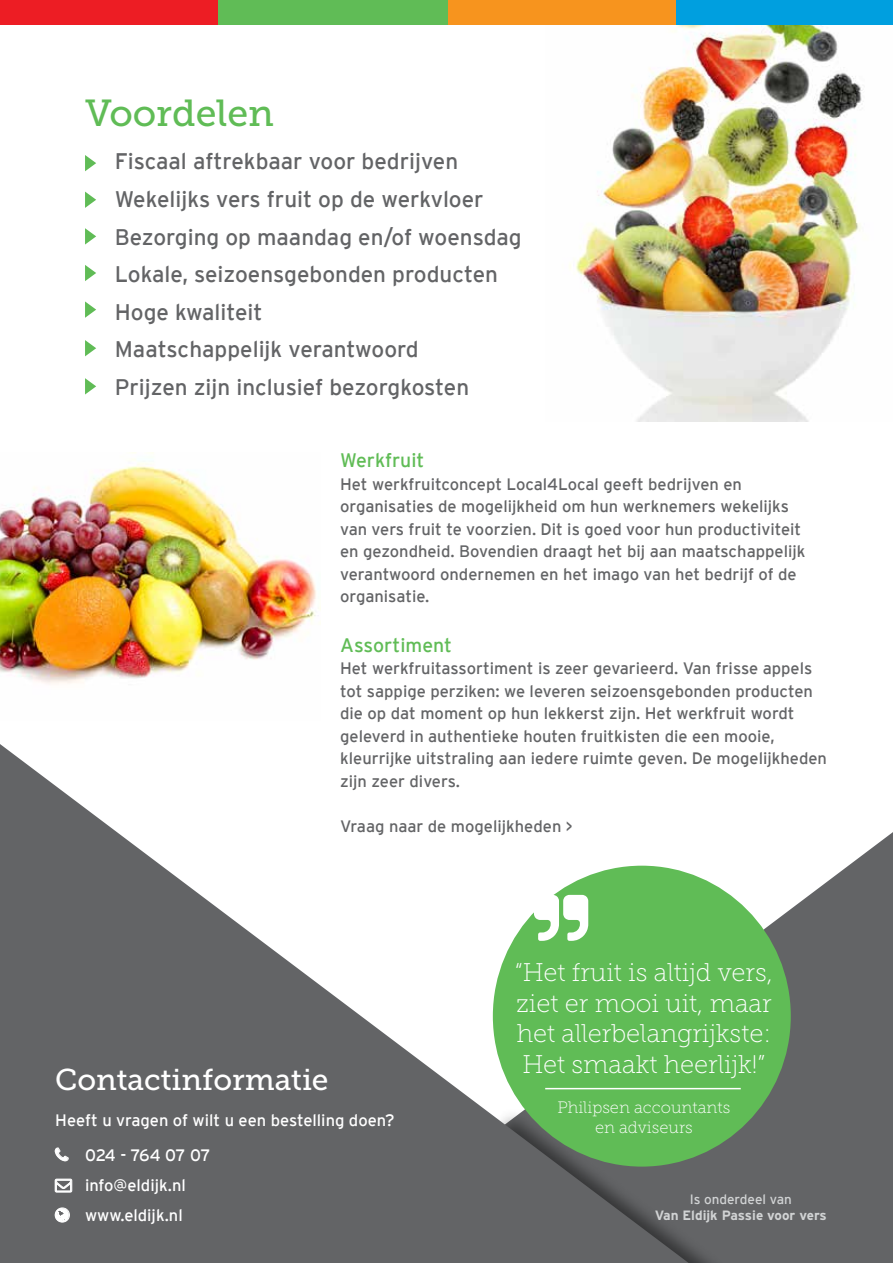
<style>
.page{position:relative;width:893px;height:1263px;background:#fff}
.page>*{position:absolute;margin:0;border:0;box-sizing:border-box;transform-origin:0 0}
.t1{font:37.5px "Museo Slab 500";color:#60bc56}
.t2{font:30px "Museo Slab 500";color:#fff}
.t3{font:25.5px/30.6px "Museo Slab 100";color:#fff;text-align:justify}
.t4{font:22.5px/37.5px "Interstate";color:#636466}
.t5{font:19.5px "Interstate";color:#60bc56}
.t6{font:16.5px/22.5px "Interstate";color:#636466}
.t7{font:16.5px/30px "Interstate";color:#fff}
.t8{font:16.5px/19.8px "Museo Slab 100";color:#fff;text-align:center}
.t9{font:700 13.5px "Interstate";color:#d1d3d4}
.t10{font:13.5px "Interstate";color:#d1d3d4}
</style>
<div class="page">
<img style="left:0;top:452px;width:321px;height:232px">
<svg style="left:85px;top:155px;width:11px;height:16px"></svg>
<svg style="left:85px;top:228px;width:11px;height:17px"></svg>
<svg style="left:85px;top:192px;width:11px;height:16px"></svg>
<svg style="left:85px;top:301px;width:11px;height:17px"></svg>
<svg style="left:85px;top:265px;width:11px;height:16px"></svg>
<svg style="left:85px;top:378px;width:11px;height:16px"></svg>
<svg style="left:85px;top:340px;width:11px;height:16px"></svg>
<img style="left:545px;top:24px;width:348px;height:398px">
<div style="left:676px;top:0;width:217px;height:24px;background:#009fdf"></div>
<div style="left:446px;top:0;width:230px;height:24px;background:#f7941e"></div>
<div style="left:218px;top:0;width:229px;height:24px;background:#60bc56"></div>
<div style="left:0;top:0;width:218px;height:24px;background:#ed1d24"></div>
<svg style="left:689px;top:832px;width:204px;height:431px;fill:#636466"></svg>
<div style="left:415px;top:1107px;width:462px;height:156px;background:#636466"></div>
<svg style="left:0;top:744px;width:689px;height:519px;fill:#636466"></svg>
<div style="left:493px;top:866px;width:298px;height:300px;background:#60bc56;border-radius:50%"></div>
<hr style="left:545px;top:1088px;width:196px;height:1px;background:#fff">
<svg style="left:55px;top:1147px;width:14px;height:14px"></svg>
<svg style="left:55px;top:1178px;width:17px;height:15px"></svg>
<svg style="left:55px;top:1207px;width:15px;height:15px"></svg>
<svg style="left:534px;top:894px;width:21px;height:19px"></svg>
<h1 class="t1" style="left:85px;top:92px;width:190px">Voordelen</h1>
<h3 class="t4" style="left:115px;top:143px;width:408px">Fiscaal aftrekbaar voor bedrijven<br>Wekelijks vers fruit op de werkvloer<br>Bezorging op maandag en/of woensdag<br>Lokale, seizoensgebonden producten<br>Hoge kwaliteit<br>Maatschappelijk verantwoord<br>Prijzen zijn inclusief bezorgkosten</h3>
<p class="t5" style="left:340px;top:449px;width:86px">Werkfruit</p>
<p class="t6" style="left:340px;top:472px;width:467px">Het werkfruitconcept Local4Local geeft bedrijven en organisaties de mogelijkheid om hun werknemers wekelijks van vers fruit te voorzien. Dit is goed voor hun productiviteit en gezondheid. Bovendien draagt het bij aan maatschappelijk verantwoord ondernemen en het imago van het bedrijf of de organisatie.</p>
<p class="t5" style="left:340px;top:634px;width:113px">Assortiment</p>
<p class="t6" style="left:340px;top:657px;width:488px">Het werkfruitassortiment is zeer gevarieerd. Van frisse appels tot sappige perziken: we leveren seizoensgebonden producten die op dat moment op hun lekkerst zijn. Het werkfruit wordt geleverd in authentieke houten fruitkisten die een mooie, kleurrijke uitstraling aan iedere ruimte geven. De mogelijkheden zijn zeer divers.</p>
<p class="t6" style="left:340px;top:814px;width:234px">Vraag naar de mogelijkheden &gt;</p>
<h2 class="t2" style="left:55px;top:1063px;width:275px">Contactinformatie</h2>
<h3 class="t3" style="left:515px;top:957px;width:259px">“Het fruit is altijd vers, ziet er mooi uit, maar het allerbelangrijkste:<br>Het smaakt heerlijk!”</h3>
<p class="t7" style="left:55px;top:1105px;width:341px">Heeft u vragen of wilt u een bestelling doen?</p>
<p class="t7" style="left:85px;top:1140px;width:127px">024 - 764 07 07 info@eldijk.nl www.eldijk.nl</p>
<p class="t8" style="left:558px;top:1097px;width:174px">Philipsen accountants en adviseurs</p>
<p class="t10" style="left:690px;top:1192px;width:104px">Is onderdeel van</p>
<p class="t9" style="left:655px;top:1208px;width:174px">Van Eldijk Passie voor vers</p>
</div>
